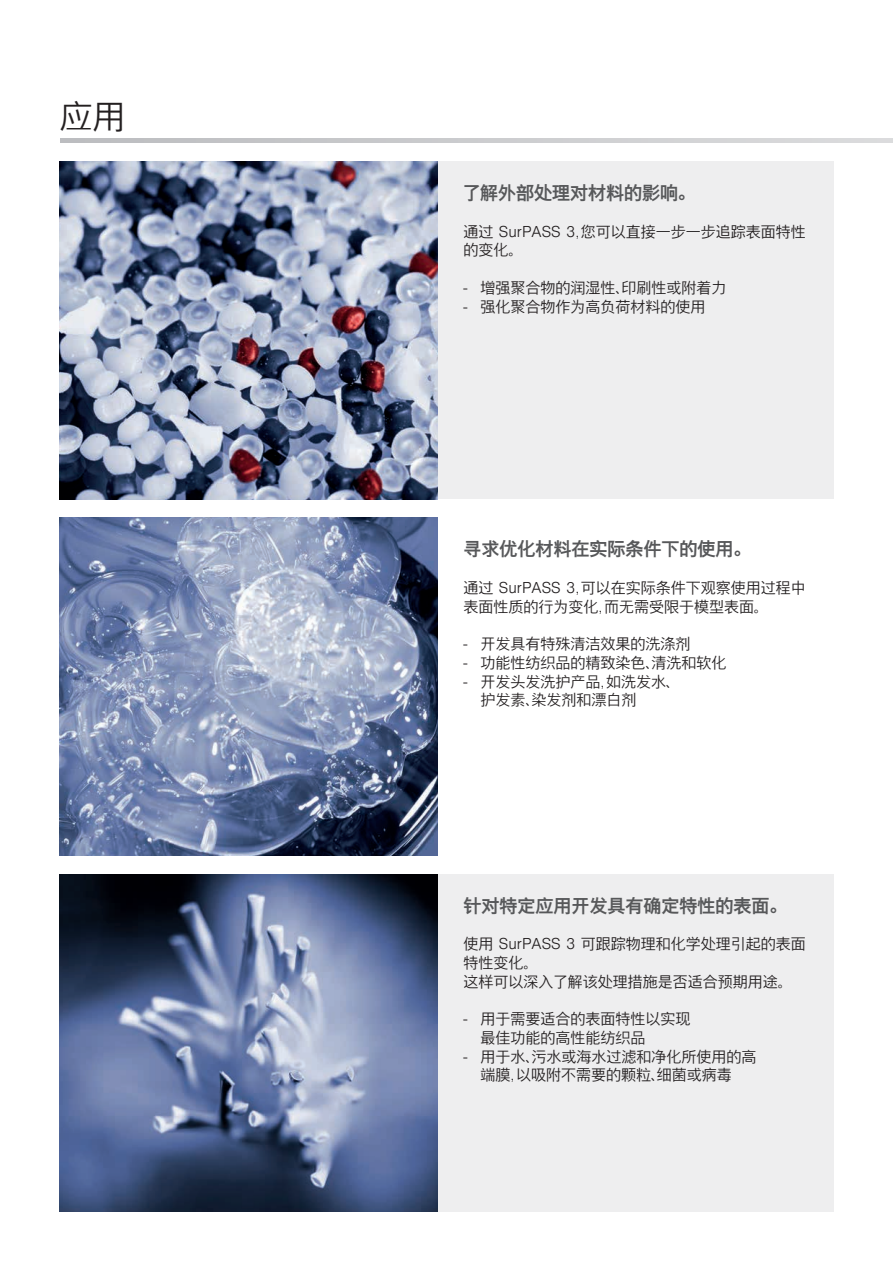
<style>
.page{position:relative;width:893px;height:1263px;background:#fff}
.page>*{position:absolute;margin:0;border:0;box-sizing:border-box;transform-origin:0 0}
.t1{font:300 33px "Nimbus Sans Global";color:#231f20}
.t2{font:500 18px "Nimbus Sans Global";color:#57585a}
.t3{font:300 15px/18.8px "Nimbus Sans Global";color:#231f20}
</style>
<div class="page">
<svg style="left:60px;top:139px;width:833px;height:4px;background:#cbccce"></svg>
<img style="left:60px;top:874px;width:378px;height:338px">
<img style="left:60px;top:518px;width:378px;height:337px">
<img style="left:60px;top:162px;width:378px;height:337px">
<div style="left:438px;top:874px;width:395px;height:338px;background:#eeeeef"></div>
<div style="left:438px;top:162px;width:395px;height:337px;background:#eeeeef"></div>
<h1 class="t1" style="left:60px;top:97px;width:67px">应用</h1>
<p class="t2" style="left:463px;top:182px;width:234px">了解外部处理对材料的影响。</p>
<p class="t3" style="left:463px;top:222px;width:344px">通过 SurPASS 3，您可以直接一步一步追踪表面特性的变化。</p>
<p class="t3" style="left:463px;top:278px;width:264px">- 增强聚合物的润湿性、印刷性或附着力</p>
<p class="t3" style="left:463px;top:297px;width:244px">- 强化聚合物作为高负荷材料的使用</p>
<p class="t2" style="left:463px;top:539px;width:289px">寻求优化材料在实际条件下的使用。</p>
<p class="t3" style="left:463px;top:578px;width:344px">通过 SurPASS 3，可以在实际条件下观察使用过程中表面性质的行为变化，而无需受限于模型表面。</p>
<p class="t3" style="left:463px;top:635px;width:229px">- 开发具有特殊清洁效果的洗涤剂</p>
<p class="t3" style="left:463px;top:653px;width:264px">- 功能性纺织品的精致染色、清洗和软化</p>
<p class="t3" style="left:480px;top:672px;width:201px;text-indent:-17px">- 开发头发洗护产品，如洗发水、护发素、染发剂和漂白剂</p>
<p class="t2" style="left:463px;top:895px;width:325px">针对特定应用开发具有确定特性的表面。</p>
<p class="t3" style="left:463px;top:935px;width:344px">使用 SurPASS 3 可跟踪物理和化学处理引起的表面特性变化。<br>这样可以深入了解该处理措施是否适合预期用途。</p>
<p class="t3" style="left:480px;top:1010px;width:211px;text-indent:-17px">- 用于需要适合的表面特性以实现最佳功能的高性能纺织品</p>
<p class="t3" style="left:463px;top:1047px;width:294px;text-align:center">- 用于水、污水或海水过滤和净化所使用的高端膜，以吸附不需要的颗粒、细菌或病毒</p>
</div>
